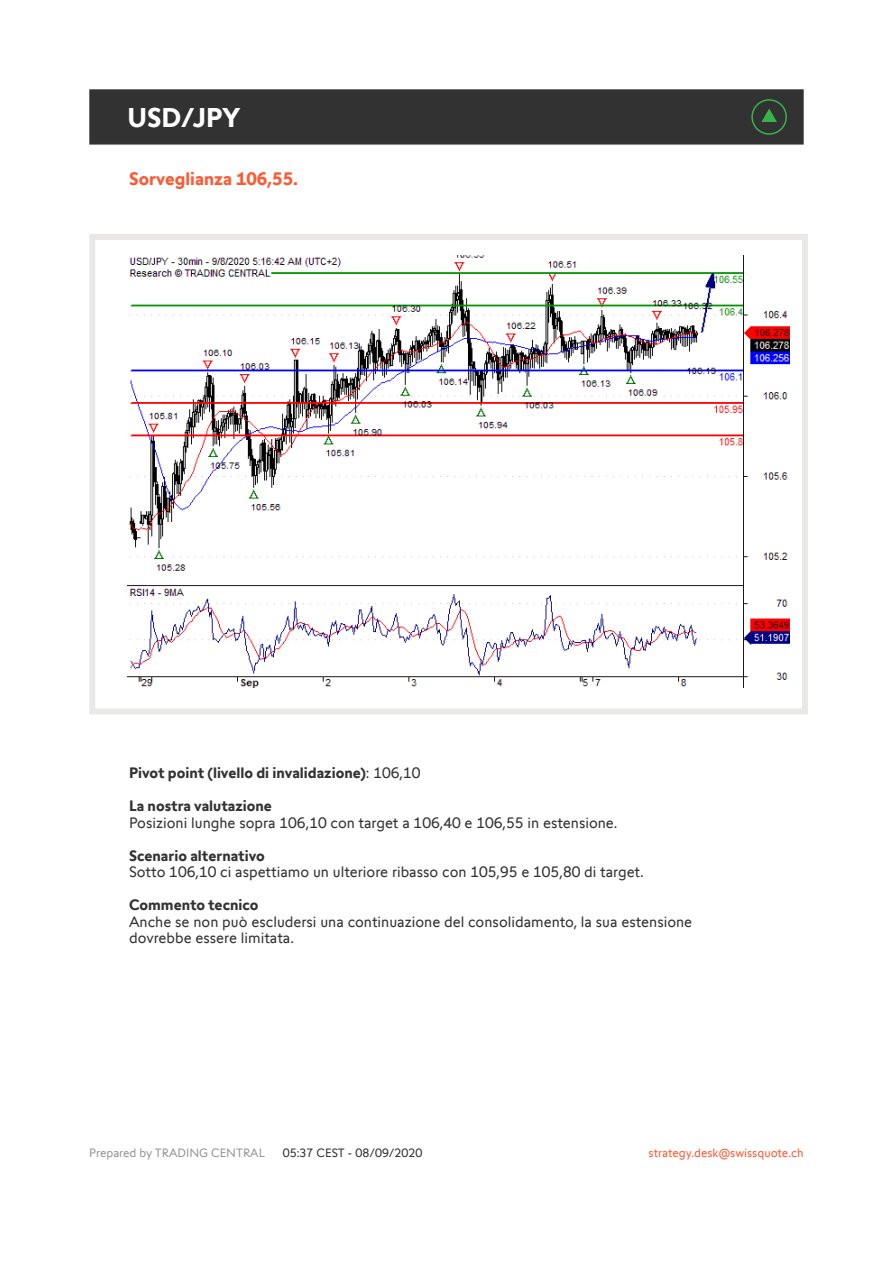
<style>
.page{position:relative;width:893px;height:1263px;background:#fff}
.page>*{position:absolute;margin:0;border:0;box-sizing:border-box;transform-origin:0 0}
.t1{font:700 27px "Swissquote CT";color:#fff}
.t2{font:700 18px "Swissquote CT";color:#fa5b35}
.t3{font:15px/16.5px "Swissquote CT";color:#323232}
.t4{font:700 15px "Swissquote CT";color:#323232}
.t5{font:12px "Swissquote CT";color:#fa5b35}
.t6{font:12px "Swissquote CT";color:#939598}
.t7{font:12px "Swissquote CT";color:#323232}
.s1{font-weight:400}
</style>
<div class="page">
<div style="left:89px;top:234px;width:719px;height:480px;border:6px solid #e9e8e7"></div>
<div style="left:89px;top:89px;width:715px;height:56px;background:#323232;border:2px solid #323232"></div>
<img style="left:128px;top:255px;width:661px;height:432px">
<svg style="left:751px;top:99px;width:36px;height:36px"></svg>
<h1 class="t1" style="left:128px;top:101px;width:114px">USD/JPY</h1>
<p class="t2" style="left:129px;top:168px;width:170px">Sorveglianza 106,55.</p>
<p class="t4" style="left:129px;top:764px;width:293px">Pivot point (livello di invalidazione)<span class="s1">: 106,10</span></p>
<p class="t4" style="left:129px;top:797px;width:144px">La nostra valutazione</p>
<p class="t3" style="left:129px;top:814px;width:490px">Posizioni lunghe sopra 106,10 con target a 106,40 e 106,55 in estensione.</p>
<p class="t4" style="left:129px;top:846px;width:137px">Scenario alternativo</p>
<p class="t3" style="left:129px;top:864px;width:516px">Sotto 106,10 ci aspettiamo un ulteriore ribasso con 105,95 e 105,80 di target.</p>
<p class="t4" style="left:129px;top:896px;width:131px">Commento tecnico</p>
<p class="t3" style="left:129px;top:913px;width:565px">Anche se non può escludersi una continuazione del consolidamento, la sua estensione dovrebbe essere limitata.</p>
<p class="t6" style="left:89px;top:1145px;width:177px">Prepared by TRADING CENTRAL</p>
<p class="t7" style="left:283px;top:1145px;width:141px">05:37 CEST - 08/09/2020</p>
<p class="t5" style="left:649px;top:1145px;width:157px">strategy.desk@swissquote.ch</p>
</div>
